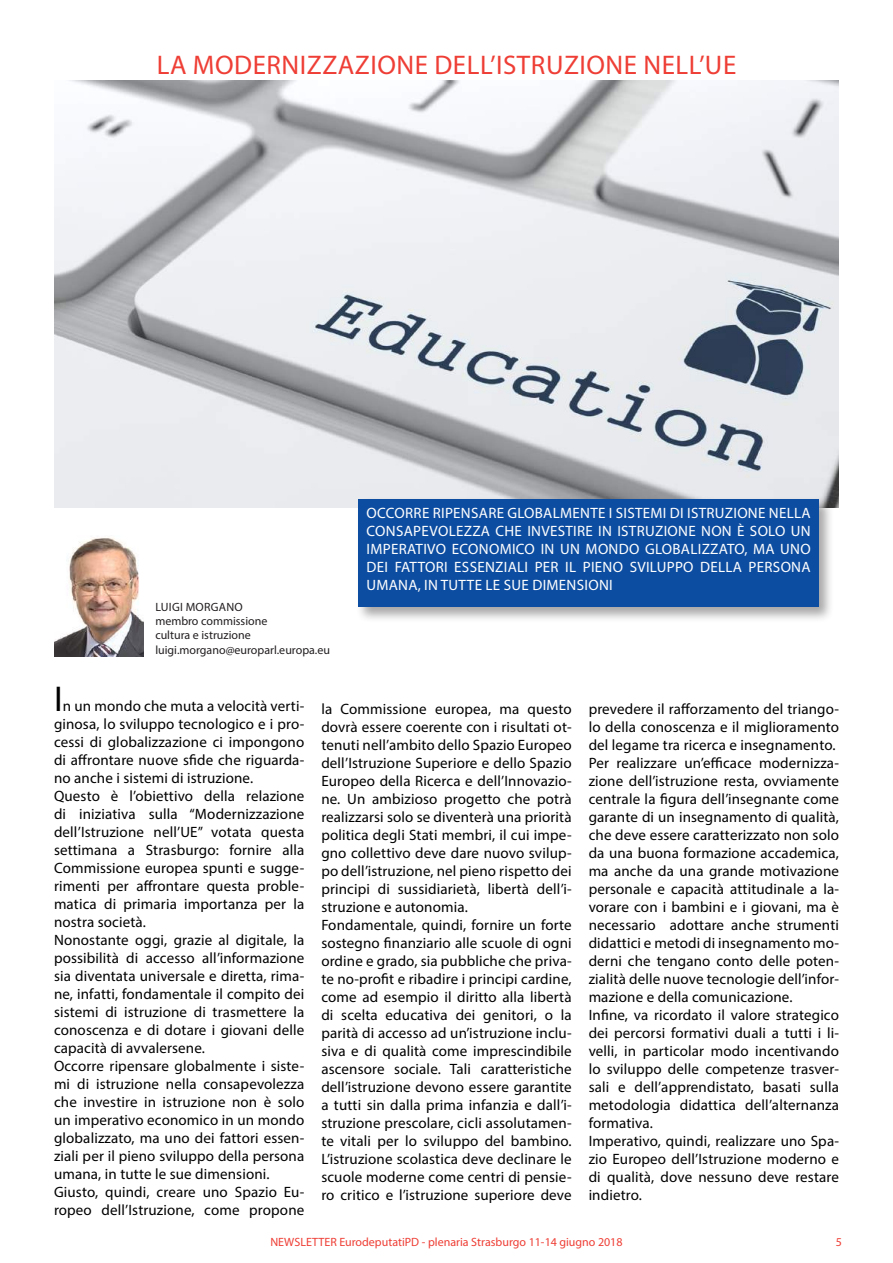
<style>
.page{position:relative;width:893px;height:1263px;background:#fff}
.page>*{position:absolute;margin:0;border:0;box-sizing:border-box;transform-origin:0 0}
.t1{font:36px "Myriad Pro";color:#000}
.t2{font:27px "Myriad Pro";letter-spacing:.02em;color:#ee3e35}
.t3{font:15px/18px "Myriad Pro";letter-spacing:.01em;color:#000}
.t4{font:15px/18px "Myriad Pro";letter-spacing:.02em;color:#fff;text-align:justify}
.t5{font:12px/14.4px "Myriad Pro";color:#231f20}
.t6{font:12px "Myriad Pro";color:#ee3e35}
</style>
<div class="page">
<img style="left:54px;top:81px;width:785px;height:426px">
<div style="left:355px;top:496px;width:479px;height:127px;background:#231f20;opacity:.4"></div>
<div style="left:358px;top:500px;width:461px;height:107px;background:#0d4da1"></div>
<img style="left:54px;top:537px;width:90px;height:119px">
<h2 class="t2" style="left:157px;top:49px;width:581px">LA MODERNIZZAZIONE DELL’ISTRUZIONE NELL’UE</h2>
<p class="t5" style="left:155px;top:599px;width:176px">LUIGI MORGANO<br>membro commissione<br>cultura e istruzione luigi.morgano@europarl.europa.eu</p>
<p class="t4" style="left:367px;top:504px;width:446px">OCCORRE RIPENSARE GLOBALMENTE I SISTEMI DI ISTRUZIONE NELLA CONSAPEVOLEZZA CHE INVESTIRE IN ISTRUZIONE NON È SOLO UN IMPERATIVO ECONOMICO IN UN MONDO GLOBALIZZATO, MA UNO DEI FATTORI ESSENZIALI PER IL PIENO SVILUPPO DELLA PERSONA UMANA, IN TUTTE LE SUE DIMENSIONI</p>
<h1 class="t1" style="left:54px;top:676px;width:10px">I</h1>
<p class="t3" style="left:54px;top:696px;width:252px;text-indent:9px">n un mondo che muta a velocità verti&shy;ginosa, lo sviluppo tecnologico e i pro&shy;cessi di globalizzazione ci impongono di affrontare nuove sfide che riguarda&shy;no anche i sistemi di istruzione.<br>Questo è l’obiettivo della relazione di iniziativa sulla “Modernizzazione dell’Istruzione nell’UE” votata questa settimana a Strasburgo: fornire alla Commissione europea spunti e sugge&shy;rimenti per affrontare questa proble&shy;matica di primaria importanza per la nostra società.<br>Nonostante oggi, grazie al digitale, la possibilità di accesso all’informazione sia diventata universale e diretta, rima&shy;ne, infatti, fondamentale il compito dei sistemi di istruzione di trasmettere la conoscenza e di dotare i giovani delle capacità di avvalersene.<br>Occorre ripensare globalmente i siste&shy;mi di istruzione nella consapevolezza che investire in istruzione non è solo un imperativo economico in un mondo globalizzato, ma uno dei fattori essen&shy;ziali per il pieno sviluppo della persona umana, in tutte le sue dimensioni.<br>Giusto, quindi, creare uno Spazio Eu&shy;ropeo dell’Istruzione, come propone</p>
<p class="t3" style="left:321px;top:700px;width:252px">la Commissione europea, ma questo dovrà essere coerente con i risultati ot&shy;tenuti nell’ambito dello Spazio Europeo dell’Istruzione Superiore e dello Spazio Europeo della Ricerca e dell’Innovazio&shy;ne. Un ambizioso progetto che potrà realizzarsi solo se diventerà una priorità politica degli Stati membri, il cui impe&shy;gno collettivo deve dare nuovo svilup&shy;po dell’istruzione, nel pieno rispetto dei principi di sussidiarietà, libertà dell’i&shy;struzione e autonomia.<br>Fondamentale, quindi, fornire un forte sostegno finanziario alle scuole di ogni ordine e grado, sia pubbliche che priva&shy;te no-profit e ribadire i principi cardine, come ad esempio il diritto alla libertà di scelta educativa dei genitori, o la parità di accesso ad un’istruzione inclu&shy;siva e di qualità come imprescindibile ascensore sociale. Tali caratteristiche dell’istruzione devono essere garantite a tutti sin dalla prima infanzia e dall’i&shy;struzione prescolare, cicli assolutamen&shy;te vitali per lo sviluppo del bambino.<br>L’istruzione scolastica deve declinare le scuole moderne come centri di pensie&shy;ro critico e l’istruzione superiore deve</p>
<p class="t3" style="left:589px;top:700px;width:252px">prevedere il rafforzamento del triango&shy;lo della conoscenza e il miglioramento del legame tra ricerca e insegnamento.<br>Per realizzare un’efficace modernizza&shy;zione dell’istruzione resta, ovviamente centrale la figura dell’insegnante come garante di un insegnamento di qualità, che deve essere caratterizzato non solo da una buona formazione accademica, ma anche da una grande motivazione personale e capacità attitudinale a la&shy;vorare con i bambini e i giovani, ma è necessario adottare anche strumenti didattici e metodi di insegnamento mo&shy;derni che tengano conto delle poten&shy;zialità delle nuove tecnologie dell’infor&shy;mazione e della comunicazione.<br>Infine, va ricordato il valore strategico dei percorsi formativi duali a tutti i li&shy;velli, in particolar modo incentivando lo sviluppo delle competenze trasver&shy;sali e dell’apprendistato, basati sulla metodologia didattica dell’alternanza formativa.<br>Imperativo, quindi, realizzare uno Spa&shy;zio Europeo dell’Istruzione moderno e di qualità, dove nessuno deve restare indietro.</p>
<p class="t6" style="left:270px;top:1235px;width:354px">NEWSLETTER EurodeputatiPD - plenaria Strasburgo 11-14 giugno 2018</p>
<p class="t6" style="left:836px;top:1235px;width:8px">5</p>
</div>
